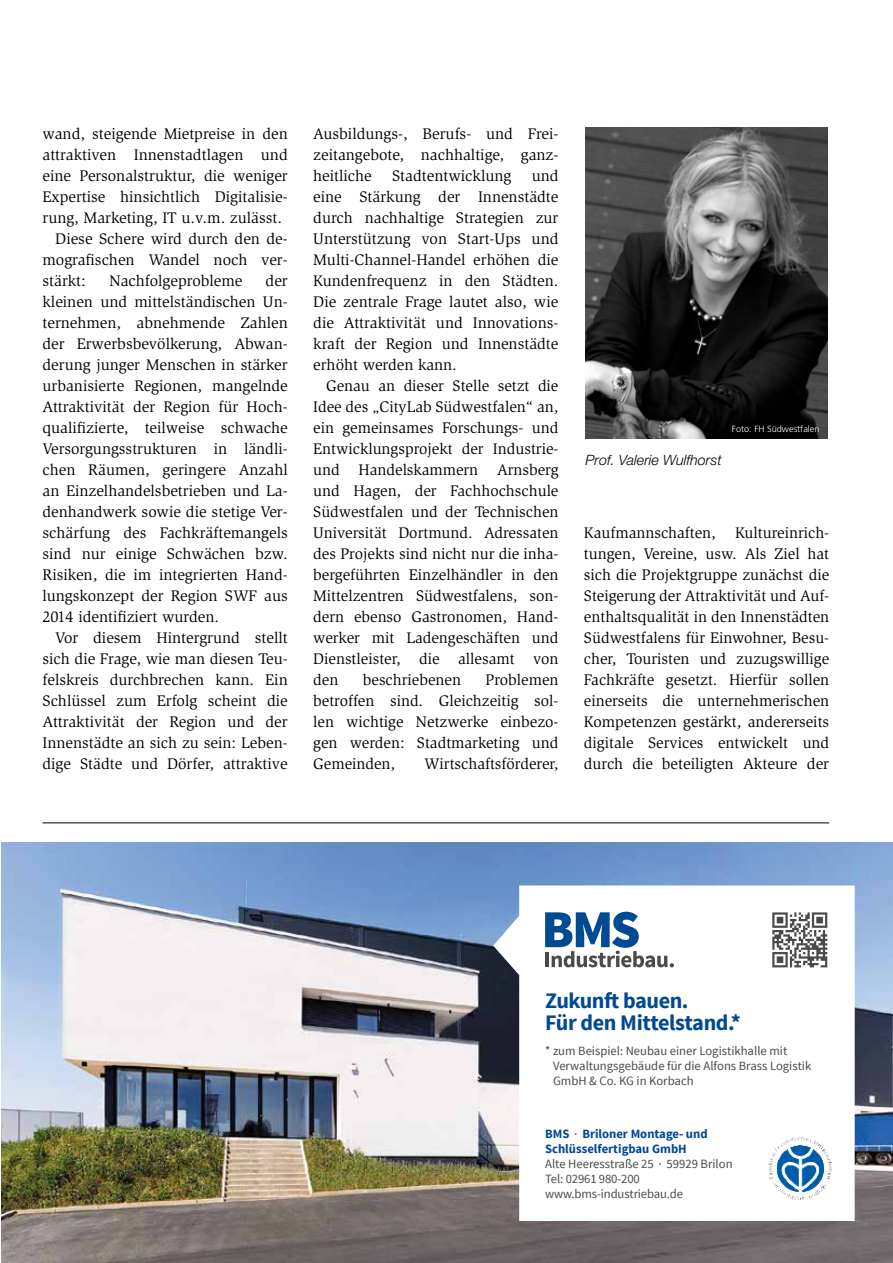
<style>
.page{position:relative;width:893px;height:1263px;background:#fff}
.page>*{position:absolute;margin:0;border:0;box-sizing:border-box;transform-origin:0 0}
.t1{font:700 22.2px/22.2px "Source Sans Pro";letter-spacing:-.02em;color:#004993}
.t2{font:15.75px/21px "Slimbach LT";color:#000;text-align:justify}
.t3{font:italic 300 14.25px "Helvetica Neue LT";color:#000}
.t4{font:12.6px/15.1px "Source Sans Pro";color:#4a4a49}
.t5{font:300 9px "Frutiger LT";color:#fff}
.s1{font-weight:700;color:#004993}
.s2{font-weight:700}
</style>
<div class="page">
<hr style="left:43px;top:822px;width:786px;height:1px;background:#000">
<img style="left:1px;top:842px;width:892px;height:421px">
<svg style="left:493px;top:885px;width:362px;height:336px"></svg>
<svg style="left:545px;top:912px;width:129px;height:55px"></svg>
<svg style="left:772px;top:912px;width:55px;height:55px"></svg>
<img style="left:768px;top:1135px;width:64px;height:64px">
<img style="left:585px;top:128px;width:243px;height:311px">
<p class="t2" style="left:43px;top:125px;width:247px">wand, steigende Mietpreise in den</p>
<p class="t2" style="left:43px;top:146px;width:247px">attraktiven Innenstadtlagen und</p>
<p class="t2" style="left:43px;top:167px;width:247px">eine Personalstruktur, die weniger</p>
<p class="t2" style="left:43px;top:188px;width:247px">Expertise hinsichtlich Digitalisie-</p>
<p class="t2" style="left:43px;top:209px;width:241px">rung, Marketing, IT u.v.m. zulässt.</p>
<p class="t2" style="left:55px;top:230px;width:234px">Diese Schere wird durch den de-</p>
<p class="t2" style="left:43px;top:251px;width:247px">mografischen Wandel noch ver-</p>
<p class="t2" style="left:43px;top:272px;width:45px">stärkt:</p>
<p class="t2" style="left:109px;top:272px;width:135px">Nachfolgeprobleme</p>
<p class="t2" style="left:43px;top:272px;width:247px;text-indent:223px">der kleinen und mittelständischen Un&shy;ternehmen, abnehmende Zahlen der Erwerbsbevölkerung, Abwan&shy;derung junger Menschen in stärker urbanisierte Regionen, mangelnde Attraktivität der Region für Hoch&shy;qualifizierte, teilweise schwache Versorgungsstrukturen in ländli&shy;chen Räumen, geringere Anzahl an Einzelhandelsbetrieben und La&shy;denhandwerk sowie die stetige Ver&shy;schärfung des Fachkräftemangels sind nur einige Schwächen bzw.<br>Risiken, die im integrierten Hand&shy;lungskonzept der Region SWF aus 2014 identifiziert wurden.</p>
<p class="t2" style="left:43px;top:629px;width:247px;text-indent:13px">Vor diesem Hintergrund stellt sich die Frage, wie man diesen Teu&shy;felskreis durchbrechen kann. Ein Schlüssel zum Erfolg scheint die Attraktivität der Region und der Innenstädte an sich zu sein: Leben&shy;dige Städte und Dörfer, attraktive</p>
<p class="t2" style="left:313px;top:125px;width:247px">Ausbildungs-, Berufs- und Frei&shy;zeitangebote, nachhaltige, ganz&shy;heitliche</p>
<p class="t2" style="left:313px;top:167px;width:247px;text-indent:218px">und eine Stärkung der Innenstädte durch nachhaltige Strategien zur Unterstützung von Start-Ups und Multi-Channel-Handel erhöhen die Kundenfrequenz in den Städten.<br>Die zentrale Frage lautet also, wie die Attraktivität und Innovations&shy;kraft der Region und Innenstädte erhöht werden kann.</p>
<p class="t2" style="left:313px;top:377px;width:247px;text-indent:13px">Genau an dieser Stelle setzt die Idee des „CityLab Südwestfalen“ an, ein gemeinsames Forschungs- und Entwicklungsprojekt der Industrie&shy;und Handelskammern Arnsberg und Hagen, der Fachhochschule Südwestfalen und der Technischen Universität Dortmund. Adressaten des Projekts sind nicht nur die inha&shy;bergeführten Einzelhändler in den Mittelzentren Südwestfalens, son&shy;dern ebenso Gastronomen, Hand&shy;werker mit Ladengeschäften und Dienstleister, die allesamt von den</p>
<p class="t2" style="left:392px;top:167px;width:121px">Stadtentwicklung</p>
<p class="t2" style="left:313px;top:671px;width:247px;text-indent:172px">Problemen betroffen sind. Gleichzeitig sol&shy;len wichtige Netzwerke einbezo&shy;gen werden: Stadtmarketing und Gemeinden,</p>
<p class="t2" style="left:363px;top:671px;width:100px">beschriebenen</p>
<p class="t2" style="left:424px;top:755px;width:136px">Wirtschaftsförderer,</p>
<p class="t3" style="left:585px;top:452px;width:138px">Prof. Valerie Wulfhorst</p>
<p class="t5" style="left:732px;top:424px;width:89px">Foto: FH Südwestfalen</p>
<p class="t2" style="left:584px;top:524px;width:247px">Kaufmannschaften, Kultureinrich&shy;tungen, Vereine, usw. Als Ziel hat sich die Projektgruppe zunächst die Steigerung der Attraktivität und Auf&shy;enthaltsqualität in den Innenstädten Südwestfalens für Einwohner, Besu&shy;cher, Touristen und zuzugswillige Fachkräfte gesetzt. Hierfür sollen einerseits die unternehmerischen Kompetenzen gestärkt, andererseits digitale Services entwickelt und durch die beteiligten Akteure der</p>
<h1 class="t1" style="left:545px;top:990px;width:197px">Zukunt bauen.<br>Für den Mittelstand.*</h1>
<p class="t4" style="left:553px;top:1044px;width:260px;text-indent:-8px">* zum Beispiel: Neubau einer Logistikhalle mit<br>Verwaltungsgebäude für die Alfons Brass Logistik<br>GmbH &amp; Co. KG in Korbach</p>
<p class="t4" style="left:545px;top:1127px;width:189px"><span class="s1">BMS . Briloner Montage- und<br>Schlüsselfertigbau GmbH<br></span>Alte Heeresstraße 25 <span class="s2">.</span> 59929 Brilon<br>Tel: 02961 980-200 www.bms-industriebau.de</p>
</div>
